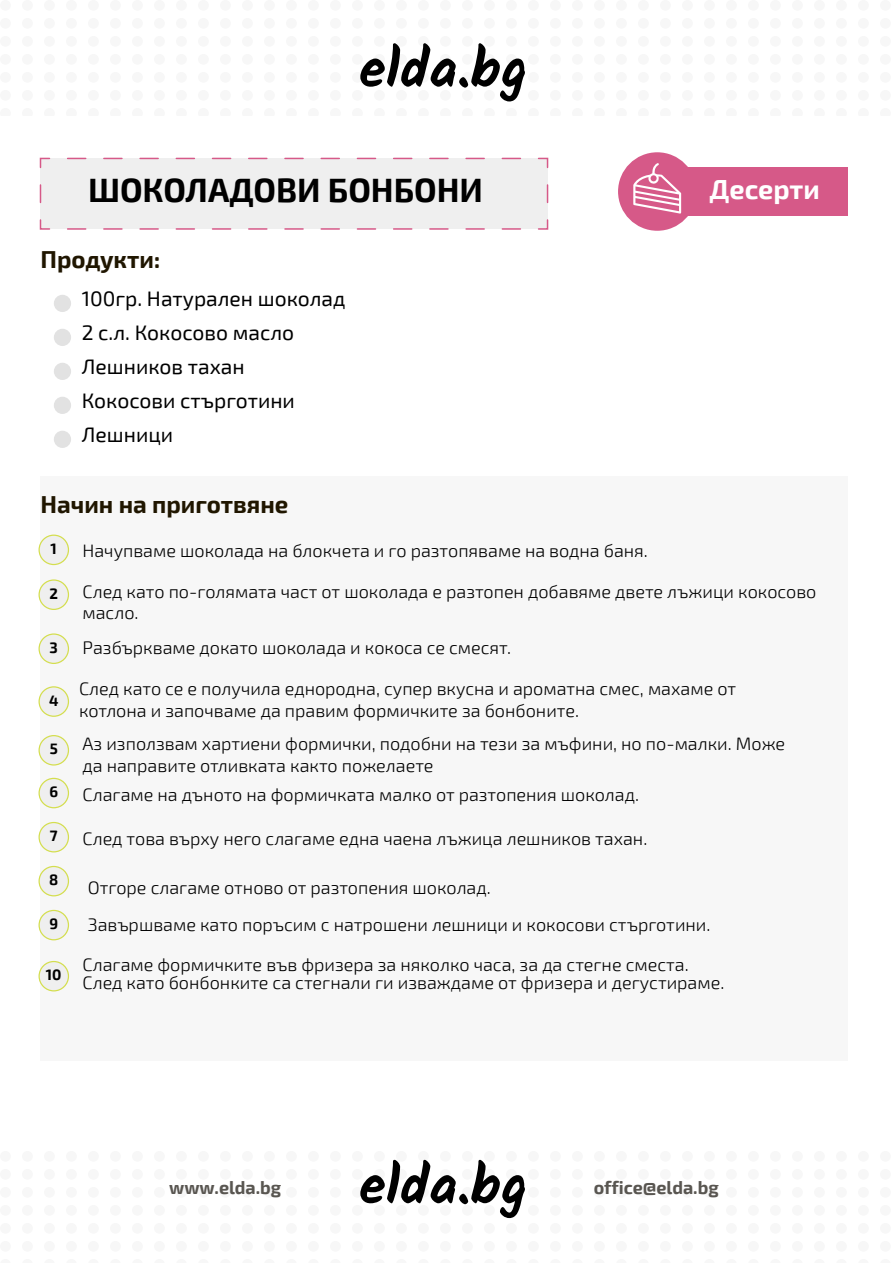
<style>
.page{position:relative;width:893px;height:1263px;background:#fff}
.page>*{position:absolute;margin:0;border:0;box-sizing:border-box;transform-origin:0 0}
.t1{font:700 33px "Exo 2";color:#000}
.t2{font:700 27px "Exo 2";color:#fff}
.t3{font:700 24px "Exo 2";color:#201600}
.t4{font:21px/34px "Exo 2";color:#000}
.t5{font:300 18px/21.6px "Exo 2";color:#000}
.t6{font:700 18px "Exo 2";color:#595651}
.t7{font:700 14.85px "Exo 2";color:#000}
</style>
<div class="page">
<div style="left:40px;top:158px;width:508px;height:71px;background:#efefef"></div>
<svg style="left:538px;top:219px;width:11px;height:11px"></svg>
<svg style="left:67px;top:228px;width:453px;height:2px"></svg>
<svg style="left:39px;top:219px;width:11px;height:11px"></svg>
<svg style="left:40px;top:184px;width:1px;height:18px"></svg>
<svg style="left:39px;top:157px;width:12px;height:12px"></svg>
<svg style="left:68px;top:158px;width:453px;height:1px"></svg>
<svg style="left:537px;top:157px;width:12px;height:12px"></svg>
<svg style="left:547px;top:185px;width:1px;height:19px"></svg>
<div style="left:40px;top:476px;width:808px;height:585px;background:#f7f7f7"></div>
<svg style="left:360px;top:43px;width:165px;height:58px"></svg>
<div style="left:669px;top:167px;width:179px;height:48px;background:#d65988"></div>
<div style="left:618px;top:152px;width:78px;height:79px;background:#d65988;border-radius:50%"></div>
<svg style="left:633px;top:163px;width:48px;height:51px"></svg>
<div style="left:54px;top:295px;width:17px;height:17px;background:#e2e2e2;border-radius:50%"></div>
<div style="left:54px;top:329px;width:17px;height:17px;background:#e2e2e2;border-radius:50%"></div>
<div style="left:54px;top:363px;width:17px;height:17px;background:#e2e2e2;border-radius:50%"></div>
<div style="left:54px;top:397px;width:17px;height:17px;background:#e2e2e2;border-radius:50%"></div>
<div style="left:54px;top:431px;width:17px;height:17px;background:#e2e2e2;border-radius:50%"></div>
<div style="left:39px;top:535px;width:29px;height:29px;background:#efefef;border-radius:50%"></div>
<div style="left:39px;top:535px;width:30px;height:30px;border:1px solid #d4de4e;border-radius:50%"></div>
<div style="left:39px;top:580px;width:29px;height:29px;background:#efefef;border-radius:50%"></div>
<div style="left:39px;top:579px;width:30px;height:31px;border:1px solid #d4de4e;border-radius:50%"></div>
<div style="left:39px;top:634px;width:29px;height:29px;background:#efefef;border-radius:50%"></div>
<div style="left:39px;top:633px;width:30px;height:31px;border:1px solid #d4de4e;border-radius:50%"></div>
<div style="left:39px;top:687px;width:29px;height:29px;background:#efefef;border-radius:50%"></div>
<div style="left:39px;top:686px;width:30px;height:31px;border:1px solid #d4de4e;border-radius:50%"></div>
<div style="left:39px;top:736px;width:29px;height:29px;background:#efefef;border-radius:50%"></div>
<div style="left:39px;top:735px;width:30px;height:30px;border:1px solid #d4de4e;border-radius:50%"></div>
<div style="left:39px;top:778px;width:29px;height:30px;background:#efefef;border-radius:50%"></div>
<div style="left:39px;top:778px;width:30px;height:30px;border:1px solid #d4de4e;border-radius:50%"></div>
<div style="left:39px;top:822px;width:29px;height:30px;background:#efefef;border-radius:50%"></div>
<div style="left:39px;top:822px;width:30px;height:30px;border:1px solid #d4de4e;border-radius:50%"></div>
<div style="left:39px;top:866px;width:29px;height:30px;background:#efefef;border-radius:50%"></div>
<div style="left:39px;top:866px;width:30px;height:30px;border:1px solid #d4de4e;border-radius:50%"></div>
<div style="left:39px;top:910px;width:29px;height:30px;background:#efefef;border-radius:50%"></div>
<div style="left:39px;top:910px;width:30px;height:30px;border:1px solid #d4de4e;border-radius:50%"></div>
<div style="left:39px;top:961px;width:29px;height:30px;background:#efefef;border-radius:50%"></div>
<div style="left:39px;top:961px;width:30px;height:30px;border:1px solid #d4de4e;border-radius:50%"></div>
<svg style="left:360px;top:1160px;width:165px;height:58px"></svg>
<h1 class="t1" style="left:88px;top:171px;width:397px">ШОКОЛАДОВИ БОНБОНИ</h1>
<h2 class="t2" style="left:710px;top:173px;width:112px">Десерти</h2>
<h3 class="t3" style="left:40px;top:245px;width:121px">Продукти:</h3>
<p class="t4" style="left:82px;top:282px;width:265px">100гр. Натурален шоколад<br>2 с.л. Кокосово масло<br>Лешников тахан<br>Кокосови стърготини<br>Лешници</p>
<h3 class="t3" style="left:40px;top:490px;width:249px">Начин на приготвяне</h3>
<p class="t7" style="left:51px;top:540px;width:8px">1</p>
<p class="t7" style="left:50px;top:585px;width:10px">2</p>
<p class="t5" style="left:83px;top:540px;width:567px">Начупваме шоколада на блокчета и го разтопяваме на водна баня.</p>
<p class="t5" style="left:83px;top:581px;width:735px">След като по-голямата част от шоколада е разтопен добавяме двете лъжици кокосово масло.</p>
<p class="t5" style="left:83px;top:638px;width:430px">Разбъркваме докато шоколада и кокоса се смесят.</p>
<p class="t5" style="left:79px;top:678px;width:658px">След като се е получила еднородна, супер вкусна и ароматна смес, махаме от котлона и започваме да правим формичките за бонбоните.</p>
<p class="t5" style="left:83px;top:734px;width:704px">Аз използвам хартиени формички, подобни на тези за мъфини, но по-малки. Може да направите отливката както пожелаете</p>
<p class="t5" style="left:83px;top:784px;width:558px">Слагаме на дъното на формичката малко от разтопения шоколад.</p>
<p class="t5" style="left:83px;top:828px;width:566px">След това върху него слагаме една чаена лъжица лешников тахан.</p>
<p class="t5" style="left:88px;top:869px;width:624px;line-height:37px">Отгоре слагаме отново от разтопения шоколад.<br>Завършваме като поръсим с натрошени лешници и кокосови стърготини.</p>
<p class="t5" style="left:83px;top:956px;width:643px;line-height:17.5px">Слагаме формичките във фризера за няколко часа, за да стегне сместа.<br>След като бонбонките са стегнали ги изваждаме от фризера и дегустираме.</p>
<p class="t7" style="left:50px;top:639px;width:10px">3</p>
<p class="t7" style="left:49px;top:691px;width:11px">4</p>
<p class="t7" style="left:50px;top:740px;width:10px">5</p>
<p class="t7" style="left:49px;top:783px;width:10px">6</p>
<p class="t7" style="left:50px;top:827px;width:9px">7</p>
<p class="t7" style="left:49px;top:871px;width:11px">8</p>
<p class="t7" style="left:49px;top:915px;width:10px">9</p>
<p class="t7" style="left:46px;top:966px;width:17px">10</p>
<p class="t6" style="left:169px;top:1177px;width:114px">www.elda.bg</p>
<p class="t6" style="left:594px;top:1177px;width:127px">office@elda.bg</p>
</div>
